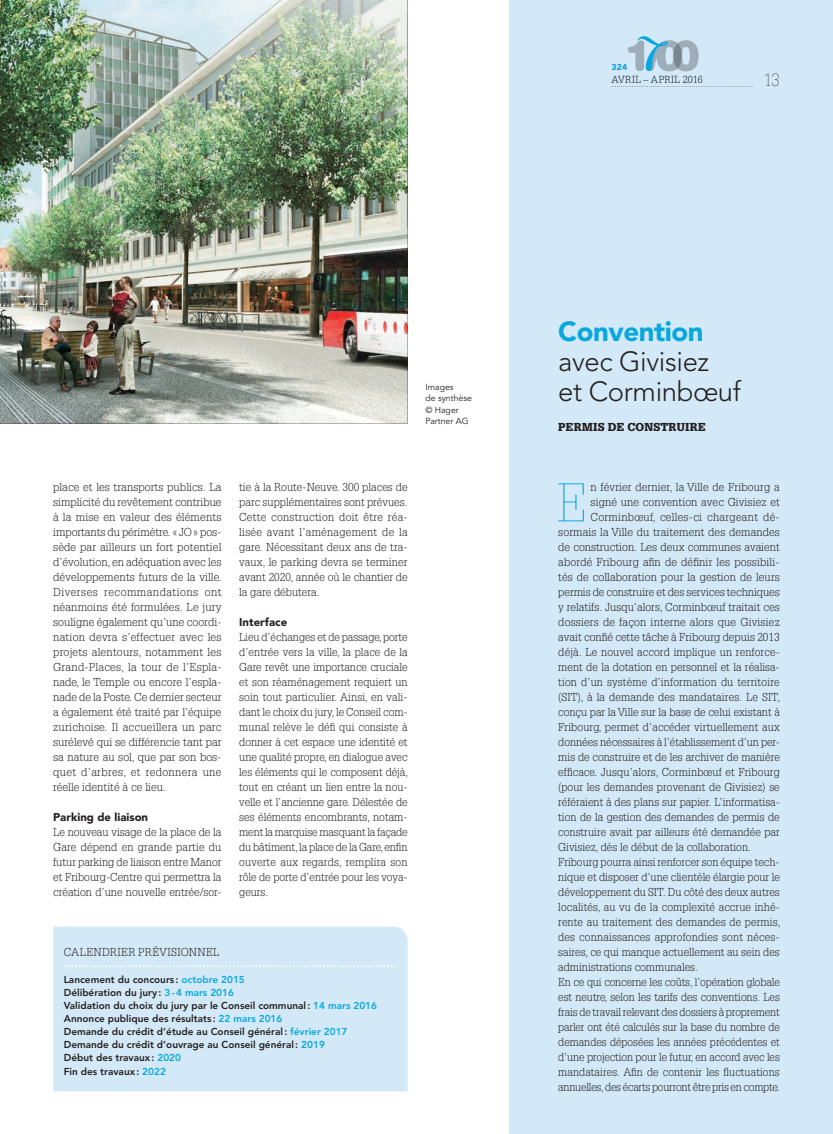
<style>
.page{position:relative;width:833px;height:1134px;background:#fff}
.page>*{position:absolute;margin:0;border:0;box-sizing:border-box;transform-origin:0 0}
.t1{font:100 53.12px "Glypha LT Std";color:#08a7e0}
.t2{font:300 27.5px/30px "Avenir LT Std";letter-spacing:-.015em;color:#231f20}
.t3{font:900 27.5px "Avenir LT Std";letter-spacing:-.015em;color:#08a7e0}
.t4{font:100 17.5px "Glypha LT Std";color:#09141f}
.t5{font:300 11.25px/15px "Glypha LT Std";color:#231f20;text-align:justify}
.t6{font:300 11.25px "Glypha LT Std";letter-spacing:.025em;color:#231f20}
.t7{font:900 11.25px "Avenir LT Std";color:#231f20}
.t8{font:300 11.25px "Glypha LT Std";letter-spacing:.03em;color:#231f20}
.t9{font:900 11.25px "Glypha LT Std";letter-spacing:.025em;color:#231f20}
.t10{font:800 10px/13.1px "Avenir LT Std";color:#231f20}
.t11{font:300 10px "Glypha LT Std";letter-spacing:.045em;color:#09141f}
.t12{font:8.75px/11.2px "Avenir LT Std";color:#231f20}
.t13{font:900 8.75px "Avenir LT Std";color:#0ba1dd}
.s1{color:#08a7e0}
</style>
<div class="page">
<div style="left:509px;top:0;width:324px;height:1134px;background:#d4e9f7"></div>
<svg style="left:611px;top:86px;width:142px;height:1px"></svg>
<svg style="left:628px;top:36px;width:70px;height:35px"></svg>
<img style="left:0;top:0;width:407px;height:424px">
<div style="left:53px;top:926px;width:354px;height:165px;background:#d4e9f7"></div>
<svg style="left:64px;top:965px;width:332px;height:2px"></svg>
<p class="t13" style="left:611px;top:62px;width:17px">324</p>
<p class="t11" style="left:611px;top:74px;width:93px">AVRIL – APRIL 2016</p>
<h3 class="t4" style="left:763px;top:70px;width:18px">13</h3>
<p class="t12" style="left:425px;top:382px;width:48px">Images<br>de synthèse © Hager<br>Partner AG</p>
<p class="t5" style="left:53px;top:480px;width:170px">place et les transports publics. La simplicité du revêtement contribue à la mise en valeur des éléments importants du périmètre. « JO » pos&shy;sède par ailleurs un fort potentiel d’évolution, en adéquation avec les développements futurs de la ville.<br>Diverses recommandations ont néanmoins été formulées. Le jury souligne également qu’une coordi&shy;nation devra s’effectuer avec les projets alentours, notamment les Grand-Places, la tour de l’Espla&shy;nade, le Temple ou encore l’espla&shy;nade de la Poste. Ce dernier secteur a également été traité par l’équipe zurichoise. Il accueillera un parc surélevé qui se différencie tant par sa nature au sol, que par son bos&shy;quet d’arbres, et redonnera une réelle identité à ce lieu.</p>
<p class="t7" style="left:53px;top:811px;width:96px">Parking de liaison</p>
<p class="t5" style="left:53px;top:825px;width:170px">Le nouveau visage de la place de la Gare dépend en grande partie du futur parking de liaison entre Manor et Fribourg-Centre qui permettra la création d’une nouvelle entrée/sor-</p>
<p class="t5" style="left:239px;top:480px;width:170px">tie à la Route-Neuve. 300 places de parc supplémentaires sont prévues.<br>Cette construction doit être réa&shy;lisée avant l’aménagement de la gare. Nécessitant deux ans de tra&shy;vaux, le parking devra se terminer avant 2020, année où le chantier de la gare débutera.</p>
<p class="t7" style="left:239px;top:616px;width:49px">Interface</p>
<p class="t5" style="left:239px;top:630px;width:170px">Lieu d’échanges et de passage, porte d’entrée vers la ville, la place de la Gare revêt une importance cruciale et son réaménagement requiert un soin tout particulier. Ainsi, en vali&shy;dant le choix du jury, le Conseil com&shy;munal relève le défi qui consiste à donner à cet espace une identité et une qualité propre, en dialogue avec les éléments qui le composent déjà, tout en créant un lien entre la nou&shy;velle et l’ancienne gare. Délestée de ses éléments encombrants, notam&shy;ment la marquise masquant la façade du bâtiment, la place de la Gare, enfin ouverte aux regards, remplira son rôle de porte d’entrée pour les voya&shy;geurs.</p>
<p class="t8" style="left:64px;top:946px;width:157px">CALENDRIER PRÉVISIONNEL</p>
<p class="t10" style="left:64px;top:973px;width:315px">Lancement du concours : <span class="s1">octobre 2015<br></span>Délibération du jury : <span class="s1">3 - 4 mars 2016<br></span>Validation du choix du jury par le Conseil communal : <span class="s1">14 mars 2016<br></span>Annonce publique des résultats : <span class="s1">22 mars 2016<br></span>Demande du crédit d’étude au Conseil général : <span class="s1">février 2017<br></span>Demande du crédit d’ouvrage au Conseil général : <span class="s1">2019<br></span>Début des travaux : <span class="s1">2020<br></span>Fin des travaux : <span class="s1">2022</span></p>
<h2 class="t3" style="left:558px;top:315px;width:147px">Convention</h2>
<h2 class="t2" style="left:558px;top:347px;width:184px">avec Givisiez<br>et Corminbœuf</h2>
<p class="t9" style="left:558px;top:421px;width:149px">PERMIS DE CONSTRUIRE</p>
<h1 class="t1" style="left:557px;top:472px;width:31px">E</h1>
<p class="t5" style="left:590px;top:480px;width:191px">n février dernier, la Ville de Fribourg a</p>
<p class="t5" style="left:590px;top:495px;width:191px">signé une convention avec Givisiez et</p>
<p class="t6" style="left:590px;top:511px;width:191px">Corminbœuf, celles-ci chargeant dé-</p>
<p class="t5" style="left:558px;top:525px;width:223px">sormais la Ville du traitement des demandes</p>
<p class="t5" style="left:558px;top:540px;width:223px">de construction. Les deux communes avaient</p>
<p class="t5" style="left:558px;top:555px;width:223px">abordé Fribourg afin de définir les possibili-</p>
<p class="t5" style="left:558px;top:570px;width:223px">tés de collaboration pour la gestion de leurs</p>
<p class="t5" style="left:558px;top:585px;width:223px">permis de construire et des services techniques</p>
<p class="t5" style="left:558px;top:600px;width:223px">y relatifs. Jusqu’alors, Corminbœuf traitait ces</p>
<p class="t5" style="left:558px;top:615px;width:223px">dossiers de façon interne alors que Givisiez</p>
<p class="t5" style="left:558px;top:630px;width:223px">avait confié cette tâche à Fribourg depuis 2013</p>
<p class="t5" style="left:558px;top:645px;width:223px">déjà. Le nouvel accord implique un renforce-</p>
<p class="t5" style="left:558px;top:660px;width:223px">ment de la dotation en personnel et la réalisa-</p>
<p class="t5" style="left:558px;top:675px;width:223px">tion d’un système d’information du territoire</p>
<p class="t5" style="left:558px;top:690px;width:223px">(SIT), à la demande des mandataires. Le SIT,</p>
<p class="t5" style="left:558px;top:705px;width:223px">conçu par la Ville sur la base de celui existant à</p>
<p class="t5" style="left:558px;top:720px;width:223px">Fribourg, permet d’accéder virtuellement aux</p>
<p class="t5" style="left:558px;top:735px;width:223px">données nécessaires à l’établissement d’un per-</p>
<p class="t5" style="left:558px;top:750px;width:223px">mis de construire et de les archiver de manière</p>
<p class="t5" style="left:558px;top:765px;width:223px">efficace. Jusqu’alors, Corminbœuf et Fribourg</p>
<p class="t5" style="left:558px;top:780px;width:223px">(pour les demandes provenant de Givisiez) se</p>
<p class="t5" style="left:558px;top:795px;width:223px">référaient à des plans sur papier. L’informatisa-</p>
<p class="t5" style="left:558px;top:810px;width:223px">tion de la gestion des demandes de permis de</p>
<p class="t5" style="left:558px;top:825px;width:223px">construire avait par ailleurs été demandée par</p>
<p class="t5" style="left:558px;top:840px;width:194px">Givisiez, dès le début de la collaboration.</p>
<p class="t5" style="left:558px;top:855px;width:223px">Fribourg pourra ainsi renforcer son équipe tech-</p>
<p class="t5" style="left:558px;top:870px;width:223px">nique et disposer d’une clientèle élargie pour le</p>
<p class="t5" style="left:558px;top:885px;width:223px">développement du SIT. Du côté des deux autres</p>
<p class="t5" style="left:558px;top:900px;width:223px">localités, au vu de la complexité accrue inhé-</p>
<p class="t5" style="left:558px;top:915px;width:224px">rente au traitement des demandes de permis,</p>
<p class="t5" style="left:558px;top:930px;width:223px">des connaissances approfondies sont néces-</p>
<p class="t5" style="left:558px;top:945px;width:223px">saires, ce qui manque actuellement au sein des</p>
<p class="t5" style="left:558px;top:960px;width:141px">administrations communales.</p>
<p class="t5" style="left:558px;top:975px;width:223px">En ce qui concerne les coûts, l’opération globale</p>
<p class="t5" style="left:558px;top:990px;width:223px">est neutre, selon les tarifs des conventions. Les</p>
<p class="t5" style="left:558px;top:1005px;width:223px">frais de travail relevant des dossiers à proprement</p>
<p class="t5" style="left:558px;top:1020px;width:223px">parler ont été calculés sur la base du nombre de</p>
<p class="t5" style="left:558px;top:1035px;width:223px">demandes déposées les années précédentes et</p>
<p class="t5" style="left:558px;top:1050px;width:223px">d’une projection pour le futur, en accord avec les</p>
<p class="t5" style="left:558px;top:1065px;width:223px">mandataires. Afin de contenir les fluctuations</p>
<p class="t5" style="left:558px;top:1080px;width:223px">annuelles, des écarts pourront être pris en compte.</p>
</div>
